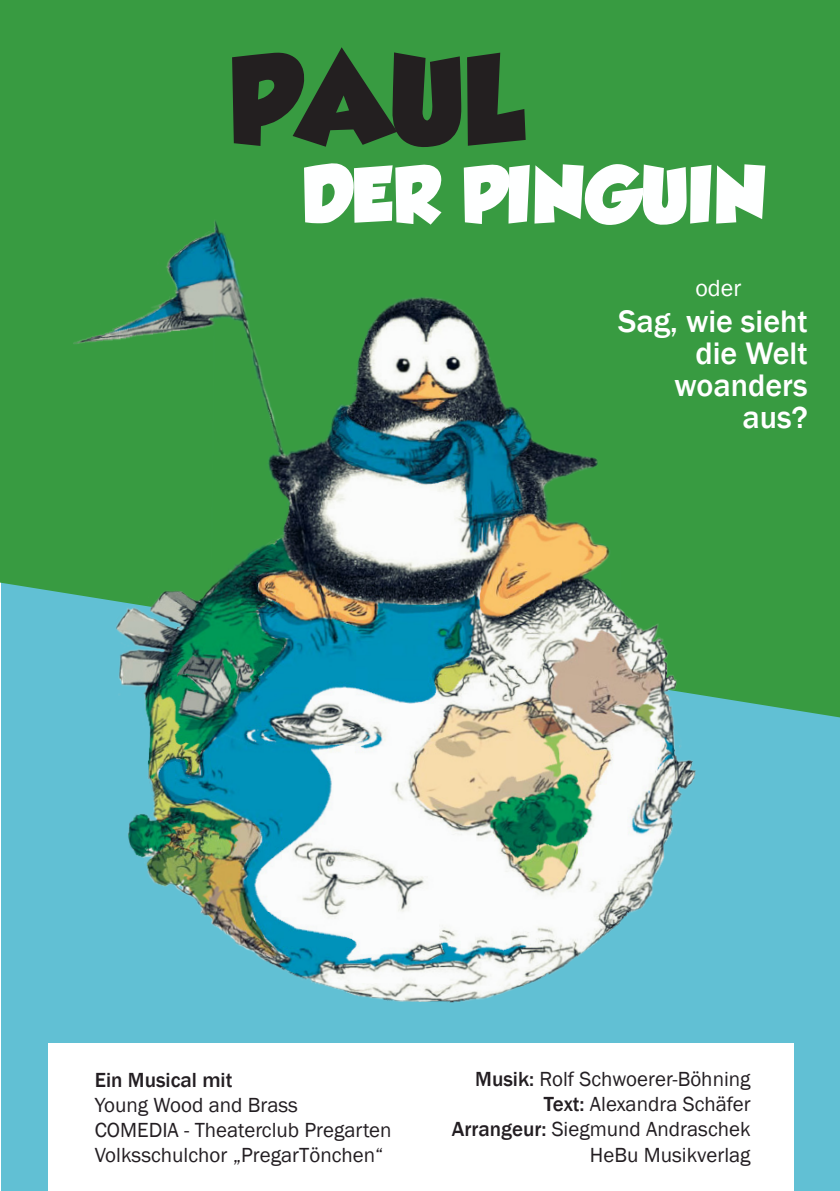
<style>
.page{position:relative;width:840px;height:1191px;background:#fff}
.page>*{position:absolute;margin:0;border:0;box-sizing:border-box;transform-origin:0 0}
.t1{font:110px "GROBOLD";color:#231f20}
.t2{font:70px "GROBOLD";color:#feffff}
.t3{font:500 32px "Franklin Gothic";color:#fff}
.t4{font:24px "Franklin Gothic";color:#fff}
.t5{font:21px "Franklin Gothic";color:#231e22}
.t6{font:500 21px "Franklin Gothic";color:#231e22}
.s1{font-weight:500}
</style>
<div class="page">
<div style="left:1px;top:4px;width:838px;height:1187px;background:#61c0d4"></div>
<div style="left:48px;top:1043px;width:745px;height:148px;background:#fff"></div>
<div style="left:0;top:0;width:839px;height:717px;background:#389b41"></div>
<img style="left:20px;top:204px;width:697px;height:799px">
<p class="t1" style="left:227px;top:34px;width:298px">PAUL</p>
<p class="t2" style="left:301px;top:153px;width:467px">DER PINGUIN</p>
<p class="t4" style="left:695px;top:273px;width:47px">oder</p>
<p class="t3" style="left:617px;top:301px;width:191px">Sag, wie sieht</p>
<p class="t3" style="left:695px;top:333px;width:114px">die Welt</p>
<p class="t3" style="left:674px;top:365px;width:135px">woanders</p>
<p class="t3" style="left:742px;top:397px;width:67px">aus?</p>
<p class="t6" style="left:95px;top:1066px;width:139px">Ein Musical mit</p>
<p class="t5" style="left:95px;top:1091px;width:205px">Young Wood and Brass</p>
<p class="t5" style="left:95px;top:1117px;width:298px">COMEDIA - Theaterclub Pregarten</p>
<p class="t5" style="left:95px;top:1142px;width:290px">Volksschulchor „PregarTönchen“</p>
<p class="t5" style="left:475px;top:1066px;width:277px"><span class="s1">Musik:</span> Rolf Schwoerer-Böhning</p>
<p class="t5" style="left:543px;top:1091px;width:208px"><span class="s1">Text:</span> Alexandra Schäfer</p>
<p class="t5" style="left:451px;top:1116px;width:300px"><span class="s1">Arrangeur:</span> Siegmund Andraschek</p>
<p class="t5" style="left:589px;top:1141px;width:162px">HeBu Musikverlag</p>
</div>
